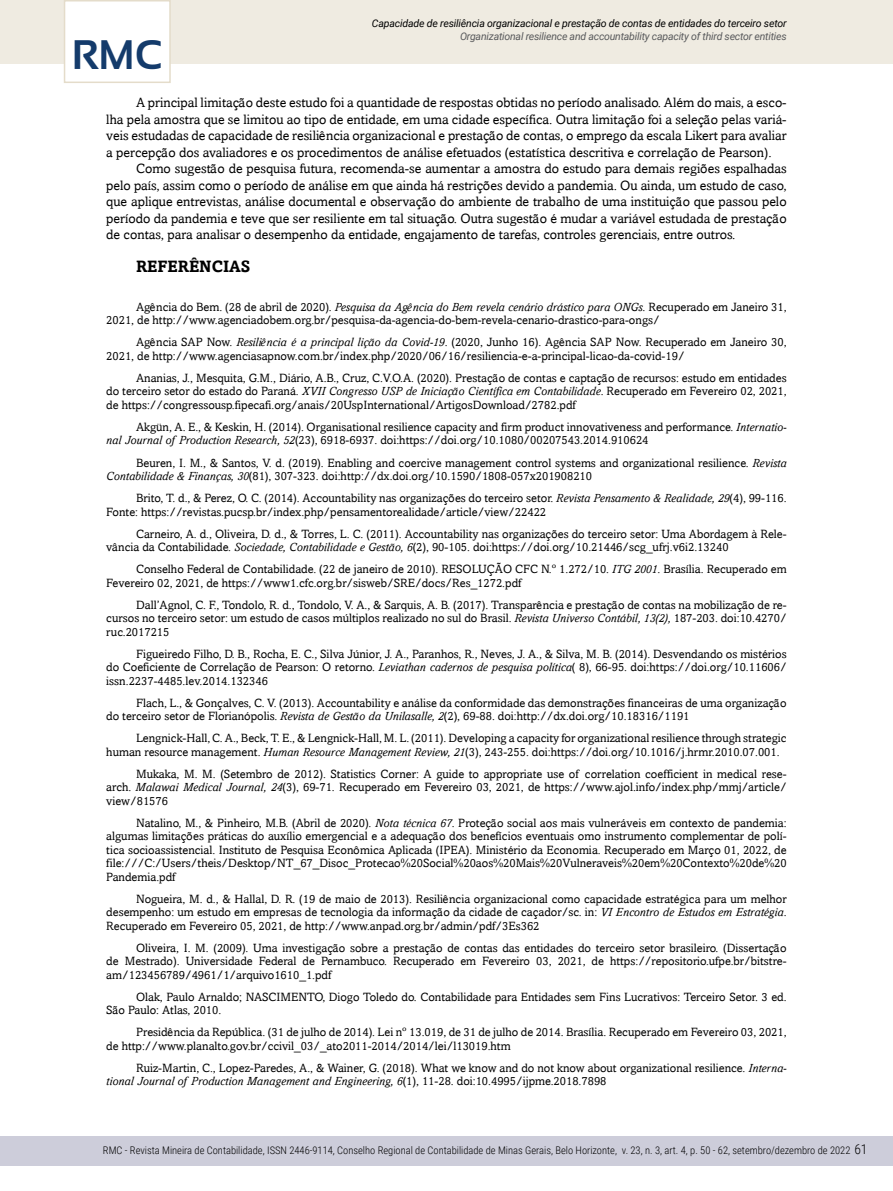
<style>
.page{position:relative;width:893px;height:1191px;background:#fff}
.page>*{position:absolute;margin:0;border:0;box-sizing:border-box;transform-origin:0 0}
.t1{font:700 41.25px "Sansation";color:#143b6b}
.t2{font:700 16.5px "Amasis";color:#000}
.t3{font:13.5px/16.5px "Amasis";color:#000;text-align:justify}
.t4{font:300 13.5px "Roboto Condensed";color:#000}
.t5{font:12px/13.5px "Amasis";color:#000}
.t6{font:300 10.5px "Roboto Condensed";color:#000}
.t7{font:italic 10.5px "Roboto";letter-spacing:-.015em;color:#000}
.t8{font:italic 10.5px "Roboto";letter-spacing:-.02em;color:#58595b}
.s1{font-style:italic}
</style>
<div class="page">
<div style="left:0;top:1135px;width:893px;height:30px;background:#cdcdda"></div>
<div style="left:0;top:0;width:893px;height:64px;background:#efebe1"></div>
<div style="left:64px;top:0;width:107px;height:83px;background:#fff;border:2px solid #e4dcca"></div>
<h1 class="t1" style="left:72px;top:32px;width:92px">RMC</h1>
<p class="t7" style="left:372px;top:16px;width:416px">Capacidade de resiliência organizacional e prestação de contas de entidades do terceiro setor</p>
<p class="t8" style="left:460px;top:29px;width:328px">Organizational resilience and accountability capacity of third sector entities</p>
<p class="t3" style="left:106px;top:94px;width:682px;text-indent:30px">A principal limitação deste estudo foi a quantidade de respostas obtidas no período analisado. Além do mais, a esco&shy;lha pela amostra que se limitou ao tipo de entidade, em uma cidade específica. Outra limitação foi a seleção pelas variá&shy;veis estudadas de capacidade de resiliência organizacional e prestação de contas, o emprego da escala Likert para avaliar a percepção dos avaliadores e os procedimentos de análise efetuados (estatística descritiva e correlação de Pearson).</p>
<p class="t3" style="left:106px;top:160px;width:682px;text-indent:30px">Como sugestão de pesquisa futura, recomenda-se aumentar a amostra do estudo para demais regiões espalhadas pelo país, assim como o período de análise em que ainda há restrições devido a pandemia. Ou ainda, um estudo de caso, que aplique entrevistas, análise documental e observação do ambiente de trabalho de uma instituição que passou pelo período da pandemia e teve que ser resiliente em tal situação. Outra sugestão é mudar a variável estudada de prestação de contas, para analisar o desempenho da entidade, engajamento de tarefas, controles gerenciais, entre outros.</p>
<h2 class="t2" style="left:136px;top:257px;width:116px">REFERÊNCIAS</h2>
<p class="t5" style="left:106px;top:300px;width:682px;text-indent:30px">Agência do Bem. (28 de abril de 2020). <span class="s1">Pesquisa da Agência do Bem revela cenário drástico para ONGs</span>. Recuperado em Janeiro 31,<br>2021, de http://www.agenciadobem.org.br/pesquisa-da-agencia-do-bem-revela-cenario-drastico-para-ongs/</p>
<p class="t5" style="left:106px;top:335px;width:682px;text-indent:30px">Agência SAP Now. <span class="s1">Resiliência é a principal lição da Covid-19</span>. (2020, Junho 16). Agência SAP Now. Recuperado em Janeiro 30,<br>2021, de http://www.agenciasapnow.com.br/index.php/2020/06/16/resiliencia-e-a-principal-licao-da-covid-19/</p>
<p class="t5" style="left:106px;top:371px;width:682px;text-align:justify;text-indent:30px">Ananias, J., Mesquita, G.M., Diário, A.B., Cruz, C.V.O.A. (2020). Prestação de contas e captação de recursos: estudo em entidades do terceiro setor do estado do Paraná. <span class="s1">XVII Congresso USP de Iniciação Científica em Contabilidade</span>. Recuperado em Fevereiro 02, 2021, de https://congressousp.fipecafi.org/anais/20UspInternational/ArtigosDownload/2782.pdf</p>
<p class="t5" style="left:106px;top:420px;width:682px;text-indent:30px">Akgün, A. E., &amp; Keskin, H. (2014). Organisational resilience capacity and firm product innovativeness and performance. <span class="s1">Internatio&shy;nal Journal of Production Research, 52</span>(23), 6918-6937. doi:https://doi.org/10.1080/00207543.2014.910624</p>
<p class="t5" style="left:106px;top:455px;width:682px;text-indent:30px">Beuren, I. M., &amp; Santos, V. d. (2019). Enabling and coercive management control systems and organizational resilience. <span class="s1">Revista<br>Contabilidade &amp; Finanças, 30</span>(81), 307-323. doi:http://dx.doi.org/10.1590/1808-057x201908210</p>
<p class="t5" style="left:106px;top:491px;width:682px;text-indent:30px">Brito, T. d., &amp; Perez, O. C. (2014). Accountability nas organizações do terceiro setor. <span class="s1">Revista Pensamento &amp; Realidade, 29</span>(4), 99-116.<br>Fonte: https://revistas.pucsp.br/index.php/pensamentorealidade/article/view/22422</p>
<p class="t5" style="left:106px;top:526px;width:682px;text-indent:30px">Carneiro, A. d., Oliveira, D. d., &amp; Torres, L. C. (2011). Accountability nas organizações do terceiro setor: Uma Abordagem à Rele&shy;vância da Contabilidade. <span class="s1">Sociedade, Contabilidade e Gestão, 6</span>(2), 90-105. doi:https://doi.org/10.21446/scg_ufrj.v6i2.13240</p>
<p class="t5" style="left:106px;top:562px;width:682px;text-indent:30px">Conselho Federal de Contabilidade. (22 de janeiro de 2010). RESOLUÇÃO CFC N.º 1.272/10. <span class="s1">ITG 2001</span>. Brasília. Recuperado em<br>Fevereiro 02, 2021, de https://www1.cfc.org.br/sisweb/SRE/docs/Res_1272.pdf</p>
<p class="t5" style="left:106px;top:597px;width:682px;text-align:justify;text-indent:30px">Dall’Agnol, C. F., Tondolo, R. d., Tondolo, V. A., &amp; Sarquis, A. B. (2017). Transparência e prestação de contas na mobilização de re&shy;cursos no terceiro setor: um estudo de casos múltiplos realizado no sul do Brasil. <span class="s1">Revista Universo Contábil, 13(2),</span> 187-203. doi:10.4270/ ruc.2017215</p>
<p class="t5" style="left:106px;top:646px;width:682px;text-align:justify;text-indent:30px">Figueiredo Filho, D. B., Rocha, E. C., Silva Júnior, J. A., Paranhos, R., Neves, J. A., &amp; Silva, M. B. (2014). Desvendando os mistérios do Coeficiente de Correlação de Pearson: O retorno. <span class="s1">Leviathan cadernos de pesquisa política</span>( 8), 66-95. doi:https://doi.org/10.11606/ issn.2237-4485.lev.2014.132346</p>
<p class="t5" style="left:106px;top:695px;width:682px;text-indent:30px">Flach, L., &amp; Gonçalves, C. V. (2013). Accountability e análise da conformidade das demonstrações financeiras de uma organização do terceiro setor de Florianópolis. <span class="s1">Revista de Gestão da Unilasalle, 2</span>(2), 69-88. doi:http://dx.doi.org/10.18316/1191</p>
<p class="t5" style="left:106px;top:731px;width:682px;text-indent:30px">Lengnick-Hall, C. A., Beck, T. E., &amp; Lengnick-Hall, M. L. (2011). Developing a capacity for organizational resilience through strategic human resource management. <span class="s1">Human Resource Management Review, 21</span>(3), 243-255. doi:https://doi.org/10.1016/j.hrmr.2010.07.001.</p>
<p class="t5" style="left:106px;top:766px;width:682px;text-align:justify;text-indent:30px">Mukaka, M. M. (Setembro de 2012). Statistics Corner: A guide to appropriate use of correlation coefficient in medical rese&shy;arch. <span class="s1">Malawai Medical Journal, 24</span>(3), 69-71. Recuperado em Fevereiro 03, 2021, de https://www.ajol.info/index.php/mmj/article/ view/81576</p>
<p class="t5" style="left:106px;top:815px;width:682px;text-align:justify;text-indent:30px">Natalino, M., &amp; Pinheiro, M.B. (Abril de 2020). <span class="s1">Nota técnica 67</span>. Proteção social aos mais vulneráveis em contexto de pandemia: algumas limitações práticas do auxílio emergencial e a adequação dos benefícios eventuais omo instrumento complementar de polí&shy;tica socioassistencial. Instituto de Pesquisa Econômica Aplicada (IPEA). Ministério da Economia. Recuperado em Março 01, 2022, de file:///C:/Users/theis/Desktop/NT_67_Disoc_Protecao%20Social%20aos%20Mais%20Vulneraveis%20em%20Contexto%20de%20<br>Pandemia.pdf</p>
<p class="t5" style="left:106px;top:891px;width:682px;text-align:justify;text-indent:30px">Nogueira, M. d., &amp; Hallal, D. R. (19 de maio de 2013). Resiliência organizacional como capacidade estratégica para um melhor desempenho: um estudo em empresas de tecnologia da informação da cidade de caçador/sc. in: <span class="s1">VI Encontro de Estudos em Estratégia</span>.<br>Recuperado em Fevereiro 05, 2021, de http://www.anpad.org.br/admin/pdf/3Es362</p>
<p class="t5" style="left:106px;top:940px;width:682px;text-align:justify;text-indent:30px">Oliveira, I. M. (2009). Uma investigação sobre a prestação de contas das entidades do terceiro setor brasileiro. (Dissertação de Mestrado). Universidade Federal de Pernambuco. Recuperado em Fevereiro 03, 2021, de https://repositorio.ufpe.br/bitstre&shy;am/123456789/4961/1/arquivo1610_1.pdf</p>
<p class="t5" style="left:106px;top:990px;width:682px;text-indent:30px">Olak, Paulo Arnaldo; NASCIMENTO, Diogo Toledo do. Contabilidade para Entidades sem Fins Lucrativos: Terceiro Setor. 3 ed.<br>São Paulo: Atlas, 2010.</p>
<p class="t5" style="left:106px;top:1025px;width:682px;text-indent:30px">Presidência da República. (31 de julho de 2014). Lei nº 13.019, de 31 de julho de 2014. Brasília. Recuperado em Fevereiro 03, 2021, de http://www.planalto.gov.br/ccivil_03/_ato2011-2014/2014/lei/l13019.htm</p>
<p class="t5" style="left:106px;top:1061px;width:682px;text-indent:30px">Ruiz-Martin, C., Lopez-Paredes, A., &amp; Wainer, G. (2018). What we know and do not know about organizational resilience. <span class="s1">Interna&shy;tional Journal of Production Management and Engineering, 6</span>(1), 11-28. doi:10.4995/ijpme.2018.7898</p>
<p class="t4" style="left:854px;top:1140px;width:15px">61</p>
<p class="t6" style="left:103px;top:1143px;width:749px">RMC - Revista Mineira de Contabilidade, ISSN 2446-9114, Conselho Regional de Contabilidade de Minas Gerais, Belo Horizonte, v. 23, n. 3, art. 4, p. 50 - 62, setembro/dezembro de 2022</p>
</div>
